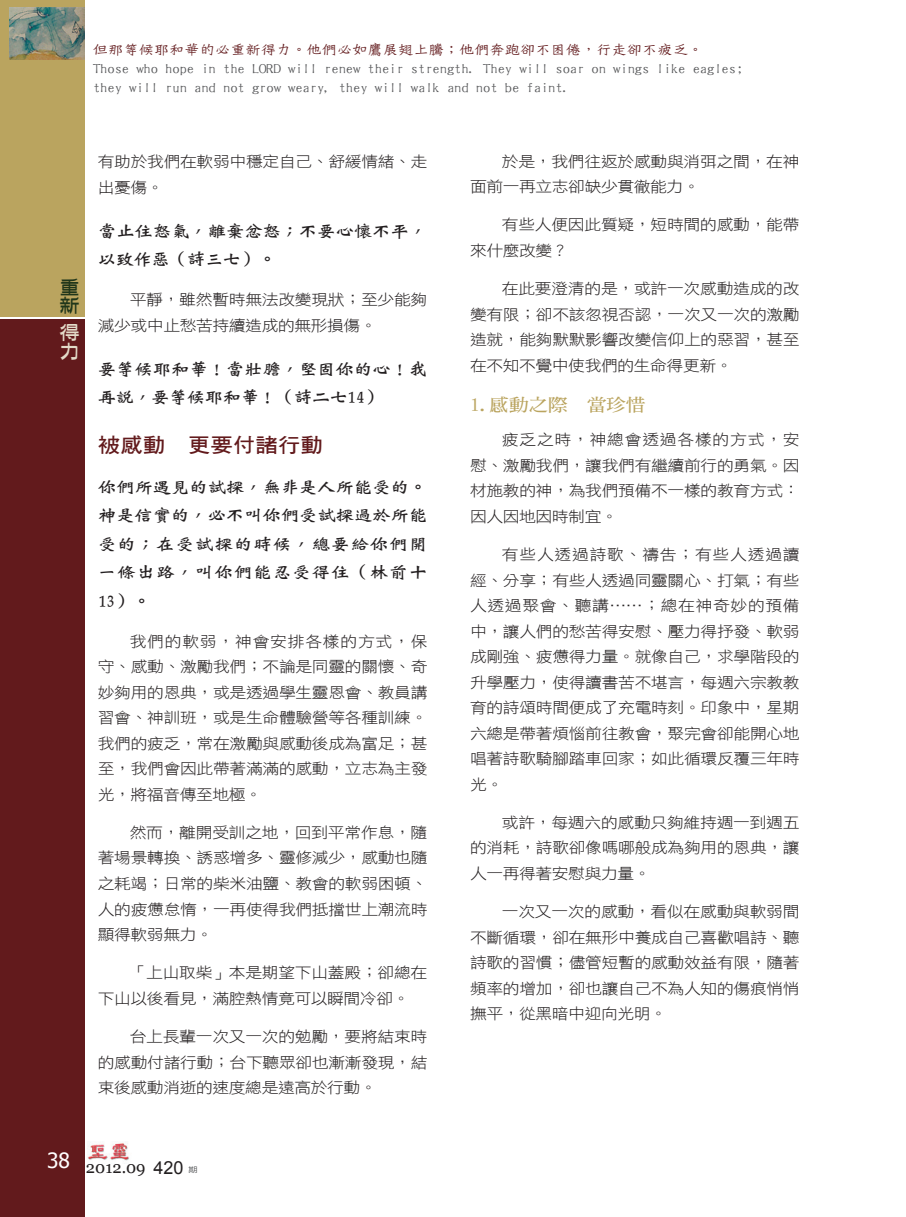
<style>
.page{position:relative;width:906px;height:1217px;background:#fff}
.page>*{position:absolute;margin:0;border:0;box-sizing:border-box;transform-origin:0 0}
.大標{font:20.25px "DF Hei W7 WIN BF";color:#621a1c;scale:1.11 1}
.t1{font:18.9px/18.5px "DF Ya Yi W6 WIN BF";color:#20361a;scale:1.11 1}
.t2{font:18.9px/18.5px "DF Ya Yi W6 WIN BF";color:#e3dbc9;scale:1.11 1}
.中標{font:17.55px "DF Ming W7 WIN BF";color:#baa45f;scale:1.11 1}
.Normal經文{font:16.8px/28.5px "DF Wei Bei W7 WIN BF";letter-spacing:-.025em;color:#231f20;scale:1.11 1}
.t3{font:16.5px "Georgia";color:#231f20}
.t4{font:15.3px/19.2px "DF Tie Xian W3 WIN BF";letter-spacing:-.05em;color:#57585a;scale:1.05 1}
.t5{font:15.3px "DF Tie Xian W3 WIN BF";letter-spacing:-.05em;color:#621a1c;scale:1.05 1}
.Normal-小字{font:15.15px/25.5px "DF Hei W3 WIN BF";letter-spacing:-.02em;color:#231f20;text-align:justify;scale:1.11 1}
.t6{font:7.5px "DF Hei W5 WIN BF";color:#57585a;scale:1.25 1}
.s1{font-family:"Arial";font-size:18px}
</style>
<div class="page">
<img style="left:88px;top:1143px;width:41px;height:18px">
<div style="left:0;top:0;width:84px;height:316px;background:#baa45f"></div>
<div style="left:0;top:319px;width:84px;height:897px;background:#621a1c"></div>
<img style="left:10px;top:7px;width:74px;height:53px">
<p class="t5" style="left:93px;top:41px;width:583px">但那等候耶和華的必重新得力。他們必如鷹展翅上騰；他們奔跑卻不困倦，行走卻不疲乏。</p>
<p class="t4" style="left:93px;top:59px;width:621px">Those who hope in the LORD will renew their strength. They will soar on wings like eagles; they will run and not grow weary, they will walk and not be faint.</p>
<p class="t1" style="left:59px;top:277px;width:19px">重新</p>
<p class="t2" style="left:59px;top:323px;width:19px">得力</p>
<p class="Normal-小字" style="left:98px;top:149px;width:298px">有助於我們在軟弱中穩定自己、舒緩情緒、走出憂傷。</p>
<p class="Normal經文" style="left:98px;top:216px;width:298px">當止住怒氣，離棄忿怒；不要心懷不平，以致作惡（詩三七）。</p>
<p class="Normal-小字" style="left:98px;top:286px;width:298px;text-indent:32px">平靜，雖然暫時無法改變現狀；至少能夠減少或中止愁苦持續造成的無形損傷。</p>
<p class="Normal經文" style="left:98px;top:354px;width:298px">要等候耶和華！當壯膽，堅固你的心！我再說，要等候耶和華！（詩二七14）</p>
<p class="大標" style="left:98px;top:434px;width:204px">被感動 更要付諸行動</p>
<p class="Normal經文" style="left:98px;top:472px;width:298px;text-align:justify">你們所遇見的試探，無非是人所能受的。神是信實的，必不叫你們受試探過於所能受的；在受試探的時候，總要給你們開一條出路，叫你們能忍受得住（林前十13）。</p>
<p class="Normal-小字" style="left:98px;top:628px;width:298px;text-indent:32px">我們的軟弱，神會安排各樣的方式，保守、感動、激勵我們；不論是同靈的關懷、奇妙夠用的恩典，或是透過學生靈恩會、教員講習會、神訓班，或是生命體驗營等各種訓練。我們的疲乏，常在激勵與感動後成為富足；甚至，我們會因此帶著滿滿的感動，立志為主發光，將福音傳至地極。</p>
<p class="Normal-小字" style="left:98px;top:819px;width:298px;text-indent:32px">然而，離開受訓之地，回到平常作息，隨著場景轉換、誘惑增多、靈修減少，感動也隨之耗竭；日常的柴米油鹽、教會的軟弱困頓、人的疲憊怠惰，一再使得我們抵擋世上潮流時顯得軟弱無力。</p>
<p class="Normal-小字" style="left:98px;top:959px;width:298px;text-indent:32px">「上山取柴」本是期望下山蓋殿；卻總在下山以後看見，滿腔熱情竟可以瞬間冷卻。</p>
<p class="Normal-小字" style="left:98px;top:1023px;width:298px;text-indent:32px">台上長輩一次又一次的勉勵，要將結束時的感動付諸行動；台下聽眾卻也漸漸發現，結束後感動消逝的速度總是遠高於行動。</p>
<p class="Normal-小字" style="left:470px;top:148px;width:298px;text-indent:32px">於是，我們往返於感動與消弭之間，在神面前一再立志卻缺少貫徹能力。</p>
<p class="Normal-小字" style="left:470px;top:212px;width:298px;text-indent:32px">有些人便因此質疑，短時間的感動，能帶來什麼改變？</p>
<p class="Normal-小字" style="left:470px;top:276px;width:298px;text-indent:32px">在此要澄清的是，或許一次感動造成的改變有限；卻不該忽視否認，一次又一次的激勵造就，能夠默默影響改變信仰上的惡習，甚至在不知不覺中使我們的生命得更新。</p>
<p class="中標" style="left:470px;top:396px;width:160px">1.感動之際 當珍惜</p>
<p class="Normal-小字" style="left:470px;top:426px;width:298px;text-indent:32px">疲乏之時，神總會透過各樣的方式，安慰、激勵我們，讓我們有繼續前行的勇氣。因材施教的神，為我們預備不一樣的教育方式：因人因地因時制宜。</p>
<p class="Normal-小字" style="left:470px;top:541px;width:298px;text-indent:32px">有些人透過詩歌、禱告；有些人透過讀經、分享；有些人透過同靈關心、打氣；有些人透過聚會、聽講……；總在神奇妙的預備中，讓人們的愁苦得安慰、壓力得抒發、軟弱成剛強、疲憊得力量。就像自己，求學階段的升學壓力，使得讀書苦不堪言，每週六宗教教育的詩頌時間便成了充電時刻。印象中，星期六總是帶著煩惱前往教會，聚完會卻能開心地唱著詩歌騎腳踏車回家；如此循環反覆三年時光。</p>
<p class="Normal-小字" style="left:470px;top:809px;width:298px;text-indent:32px">或許，每週六的感動只夠維持週一到週五的消耗，詩歌卻像嗎哪般成為夠用的恩典，讓人一再得著安慰與力量。</p>
<p class="Normal-小字" style="left:470px;top:898px;width:298px;text-indent:32px">一次又一次的感動，看似在感動與軟弱間不斷循環，卻在無形中養成自己喜歡唱詩、聽詩歌的習慣；儘管短暫的感動效益有限，隨著頻率的增加，卻也讓自己不為人知的傷痕悄悄撫平，從黑暗中迎向光明。</p>
<p class="t3" style="left:47px;top:1156px;width:138px"><sup>38</sup> 2012.09 <span class="s1">420</span></p>
<p class="t6" style="left:188px;top:1165px;width:9px">期</p>
</div>
